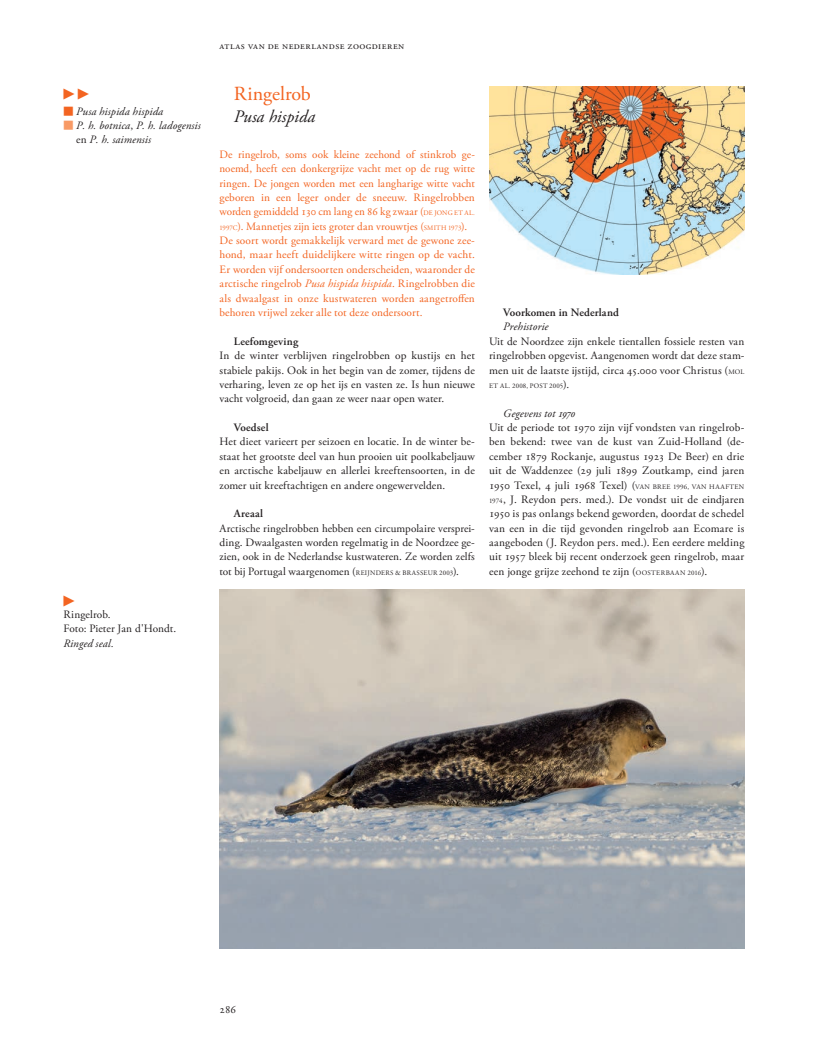
<style>
.page{position:relative;width:815px;height:1052px;background:#fff}
.page>*{position:absolute;margin:0;border:0;box-sizing:border-box;transform-origin:0 0}
.t1{font:20px "Adobe Garamond Pro";color:#f36421}
.t2{font:italic 17.5px "Adobe Garamond Pro";color:#231f20}
.t3{font:11.25px/14.4px "Adobe Garamond Pro";letter-spacing:.005em;color:#231f20;text-align:justify}
.t4{font:11.25px/14.4px "Adobe Garamond Pro";letter-spacing:.005em;color:#f36421}
.t5{font:italic 11.25px/14.4px "Adobe Garamond Pro";letter-spacing:.01em;color:#231f20}
.t6{font:600 11.25px "Adobe Garamond Pro";letter-spacing:.015em;color:#231f20}
.t7{font:11.25px "Universal Std Newswith Comm Pi";color:#f36421}
.t8{font:10.62px "Adobe Garamond Pro";letter-spacing:.045em;color:#231f20}
.t9{font:6.88px "Adobe Garamond Pro";letter-spacing:.035em;color:#231f20}
.s1{font-family:"Universal Std Newswith Comm Pi";font-style:normal;color:#f36421}
.s2{font-family:"Universal Std Newswith Comm Pi";font-style:normal;color:#f89a65}
.s3{font-style:normal}
.s4{font-size:6.88px}
.s5{font-style:italic}
.s6{font-size:11.25px}
.s7{font-family:"Adobe Garamond Exp";font-style:italic}
</style>
<div class="page">
<img style="left:219px;top:589px;width:525px;height:359px">
<img style="left:489px;top:86px;width:255px;height:189px">
<p class="t7" style="left:63px;top:88px;width:27px">▶ ▶</p>
<p class="t5" style="left:63px;top:104px;width:101px"><span class="s1">■</span> Pusa hispida hispida</p>
<p class="t5" style="left:76px;top:119px;width:126px;text-indent:-13px"><span class="s2">■</span> P. h. botnica<span class="s3">,</span> P. h. ladogensis <span class="s3">en</span> P. h. saimensis</p>
<p class="t7" style="left:63px;top:595px;width:13px">▶</p>
<p class="t3" style="left:63px;top:607px;width:114px">Ringelrob.<br>Foto: Pieter Jan d'Hondt.</p>
<p class="t5" style="left:63px;top:636px;width:52px">Ringed seal.</p>
<p class="t8" style="left:219px;top:39px;width:186px">atlas van de nederlandse zoogdieren</p>
<h1 class="t1" style="left:233px;top:82px;width:79px">Ringelrob</h1>
<h2 class="t2" style="left:233px;top:105px;width:83px">Pusa hispida</h2>
<p class="t4" style="left:219px;top:147px;width:257px">De ringelrob, soms ook kleine zeehond of stinkrob ge&shy;noemd, heeft een donkergrijze vacht met op de rug witte ringen. De jongen worden met een langharige witte vacht geboren in een leger onder de sneeuw. Ringelrobben worden gemiddeld 130 cm lang en 86 kg zwaar (<span class="s4">DE JONG ET AL.<br>1997C</span>). Mannetjes zijn iets groter dan vrouwtjes (<span class="s4">SMITH 1973</span>).<br>De soort wordt gemakkelijk verward met de gewone zee&shy;hond, maar heeft duidelijkere witte ringen op de vacht.<br>Er worden vijf ondersoorten onderscheiden, waaronder de arctische ringelrob <span class="s5">Pusa hispida hispida</span>. Ringelrobben die als dwaalgast in onze kustwateren worden aangetroffen behoren vrijwel zeker alle tot deze ondersoort.</p>
<p class="t6" style="left:233px;top:335px;width:66px">Leefomgeving</p>
<p class="t3" style="left:219px;top:349px;width:257px">In de winter verblijven ringelrobben op kustijs en het stabiele pakijs. Ook in het begin van de zomer, tijdens de verharing, leven ze op het ijs en vasten ze. Is hun nieuwe vacht volgroeid, dan gaan ze weer naar open water.</p>
<p class="t6" style="left:233px;top:421px;width:36px">Voedsel</p>
<p class="t3" style="left:219px;top:435px;width:257px">Het dieet varieert per seizoen en locatie. In de winter be&shy;staat het grootste deel van hun prooien uit poolkabeljauw en arctische kabeljauw en allerlei kreeftensoorten, in de zomer uit kreeftachtigen en andere ongewervelden.</p>
<p class="t6" style="left:233px;top:507px;width:31px">Areaal</p>
<p class="t3" style="left:219px;top:521px;width:257px">Arctische ringelrobben hebben een circumpolaire versprei&shy;ding. Dwaalgasten worden regelmatig in de Noordzee ge&shy;zien, ook in de Nederlandse kustwateren. Ze worden zelfs tot bij Portugal waargenomen (<span class="s4">REIJNDERS &amp; BRASSEUR 2003</span>).</p>
<p class="t6" style="left:503px;top:306px;width:117px">Voorkomen in Nederland</p>
<p class="t5" style="left:503px;top:320px;width:47px">Prehistorie</p>
<p class="t3" style="left:489px;top:334px;width:257px">Uit de Noordzee zijn enkele tientallen fossiele resten van ringelrobben opgevist. Aangenomen wordt dat deze stam&shy;men uit de laatste ijstijd, circa 45.000 voor Christus (<span class="s4">MOL</span></p>
<p class="t9" style="left:489px;top:381px;width:81px">ET AL. 2008, POST 2005<span class="s6">).</span></p>
<p class="t3" style="left:489px;top:406px;width:257px;text-align:left;text-indent:14px"><span class="s5">Gegevens tot</span> <span class="s7">1970<br></span>Uit de periode tot 1970 zijn vijf vondsten van ringelrob&shy;ben bekend: twee van de kust van Zuid-Holland (de&shy;cember 1879 Rockanje, augustus 1923 De Beer) en drie uit de Waddenzee (29 juli 1899 Zoutkamp, eind jaren 1950 Texel, 4 juli 1968 Texel) (<span class="s4">VAN BREE 1996, VAN HAAFTEN 1974</span>, J. Reydon pers. med.). De vondst uit de eindjaren 1950 is pas onlangs bekend geworden, doordat de schedel van een in die tijd gevonden ringelrob aan Ecomare is aangeboden (J. Reydon pers. med.). Een eerdere melding uit 1957 bleek bij recent onderzoek geen ringelrob, maar een jonge grijze zeehond te zijn (<span class="s4">OOSTERBAAN 2016</span>).</p>
<p class="t3" style="left:219px;top:1002px;width:18px">286</p>
</div>
